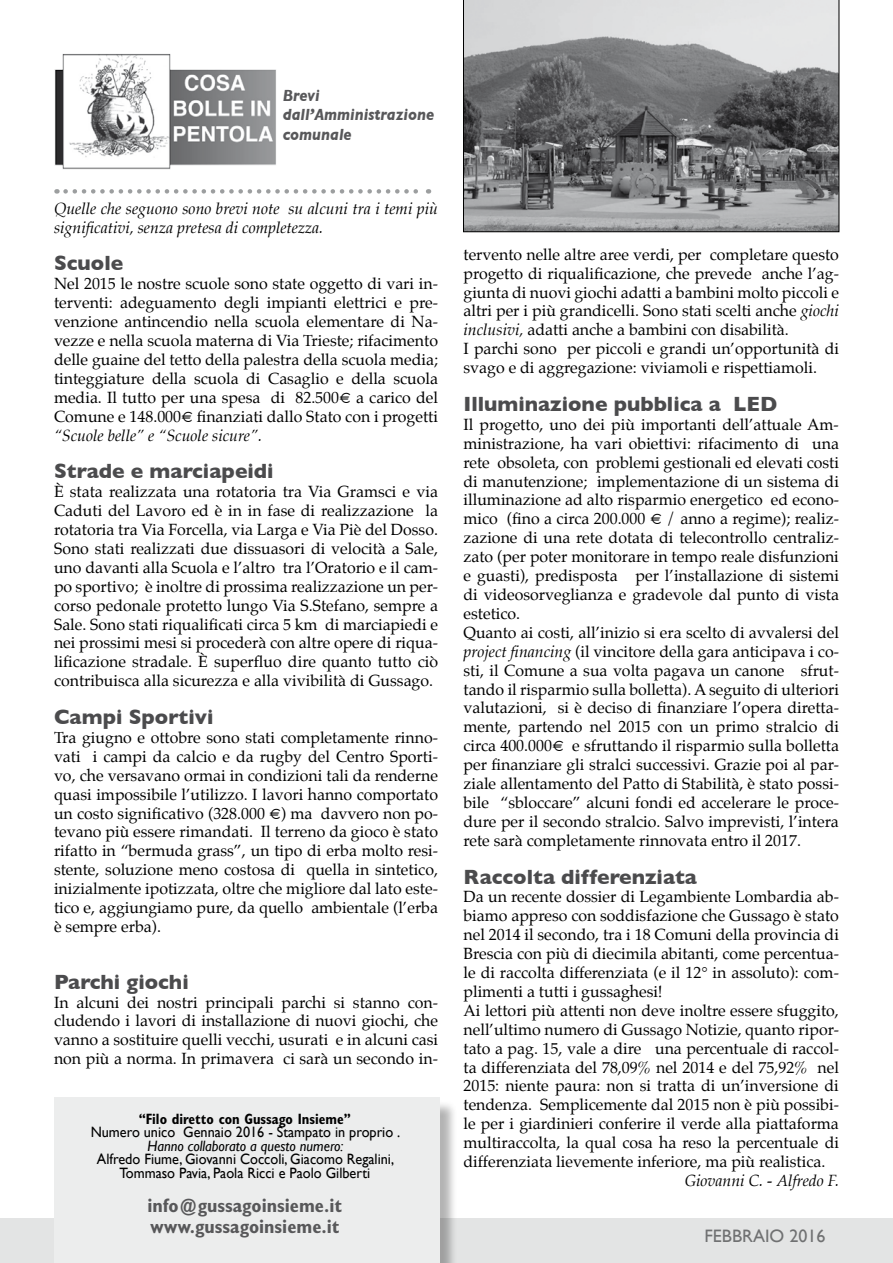
<style>
.page{position:relative;width:893px;height:1263px;background:#fff}
.page>*{position:absolute;margin:0;border:0;box-sizing:border-box;transform-origin:0 0}
.t1{font:700 21px "Gill Sans";color:#4b4b4d}
.t2{font:700 condensed 19.5px/21px "Gill Sans";color:#58585a}
.t3{font:18px "Gill Sans";color:#707172}
.t4{font:italic 700 16.5px/19.8px "Gill Sans";color:#58585a;scale:.9 1}
.t5{font:15.9px/18.9px "Palatino";color:#000;text-align:justify}
.t6{font:italic 15.9px/18.9px "Palatino";color:#000}
.t7{font:15px/13.5px "Gill Sans";color:#000;text-align:center;scale:.95 1}
.t8{font:700 condensed 15px "Gill Sans";color:#000;scale:.95 1}
.t9{font:italic 15px "Gill Sans";color:#000;scale:.95 1}
.s1{font-style:italic}
</style>
<div class="page">
<img style="left:54px;top:54px;width:222px;height:116px">
<svg style="left:66px;top:189px;width:363px;height:5px"></svg>
<div style="left:0;top:1218px;width:893px;height:45px;background:#e3e4e4"></div>
<div style="left:56px;top:1100px;width:402px;height:163px;background:#000;opacity:.3"></div>
<div style="left:54px;top:1098px;width:385px;height:165px;background:#eceded"></div>
<svg style="left:463px;top:0;width:376px;height:232px;background:#8b8b8d"></svg>
<p class="t4" style="left:283px;top:85px;width:170px">Brevi dall’Amministrazione comunale</p>
<p class="t6" style="left:54px;top:199px;width:386px">Quelle che seguono sono brevi note su alcuni tra i temi più significativi, senza pretesa di completezza.</p>
<h1 class="t1" style="left:54px;top:251px;width:71px">Scuole</h1>
<p class="t5" style="left:54px;top:274px;width:386px">Nel 2015 le nostre scuole sono state oggetto di vari in&shy;terventi: adeguamento degli impianti elettrici e pre&shy;venzione antincendio nella scuola elementare di Na&shy;vezze e nella scuola materna di Via Trieste; rifacimento delle guaine del tetto della palestra della scuola media; tinteggiature della scuola di Casaglio e della scuola media. Il tutto per una spesa di 82.500€ a carico del Comune e 148.000€ finanziati dallo Stato con i progetti</p>
<p class="t6" style="left:54px;top:426px;width:210px">“Scuole belle” e “Scuole sicure”.</p>
<h1 class="t1" style="left:54px;top:459px;width:221px">Strade e marciapeidi</h1>
<p class="t5" style="left:54px;top:482px;width:386px">È stata realizzata una rotatoria tra Via Gramsci e via Caduti del Lavoro ed è in in fase di realizzazione la rotatoria tra Via Forcella, via Larga e Via Piè del Dosso.<br>Sono stati realizzati due dissuasori di velocità a Sale, uno davanti alla Scuola e l’altro tra l’Oratorio e il cam&shy;po sportivo; è inoltre di prossima realizzazione un per&shy;corso pedonale protetto lungo Via S.Stefano, sempre a Sale. Sono stati riqualificati circa 5 km di marciapiedi e nei prossimi mesi si procederà con altre opere di riqua&shy;lificazione stradale. È superfluo dire quanto tutto ciò contribuisca alla sicurezza e alla vivibilità di Gussago.</p>
<h1 class="t1" style="left:54px;top:705px;width:161px">Campi Sportivi</h1>
<p class="t5" style="left:54px;top:728px;width:386px">Tra giugno e ottobre sono stati completamente rinno&shy;vati i campi da calcio e da rugby del Centro Sporti&shy;vo, che versavano ormai in condizioni tali da renderne quasi impossibile l’utilizzo. I lavori hanno comportato un costo significativo (328.000 €) ma davvero non po&shy;tevano più essere rimandati. Il terreno da gioco è stato rifatto in “bermuda grass”, un tipo di erba molto resi&shy;stente, soluzione meno costosa di quella in sintetico, inizialmente ipotizzata, oltre che migliore dal lato este&shy;tico e, aggiungiamo pure, da quello ambientale (l’erba è sempre erba).</p>
<h1 class="t1" style="left:54px;top:969px;width:136px">Parchi giochi</h1>
<p class="t5" style="left:54px;top:992px;width:386px">In alcuni dei nostri principali parchi si stanno con&shy;cludendo i lavori di installazione di nuovi giochi, che vanno a sostituire quelli vecchi, usurati e in alcuni casi non più a norma. In primavera ci sarà un secondo in-</p>
<p class="t8" style="left:139px;top:1110px;width:225px">“Filo diretto con Gussago Insieme”</p>
<p class="t7" style="left:91px;top:1125px;width:327px">Numero unico Gennaio 2016 - Stampato in proprio .</p>
<p class="t9" style="left:148px;top:1137px;width:208px">Hanno collaborato a questo numero:</p>
<p class="t7" style="left:97px;top:1152px;width:314px">Alfredo Fiume, Giovanni Coccoli, Giacomo Regalini,<br>Tommaso Pavia, Paola Ricci e Paolo Gilberti</p>
<p class="t2" style="left:147px;top:1195px;width:196px">info@gussagoinsieme.it www.gussagoinsieme.it</p>
<p class="t5" style="left:463px;top:245px;width:377px;text-align:left">tervento nelle altre aree verdi, per completare questo progetto di riqualificazione, che prevede anche l’ag&shy;giunta di nuovi giochi adatti a bambini molto piccoli e altri per i più grandicelli. Sono stati scelti anche <span class="s1">giochi inclusivi,</span> adatti anche a bambini con disabilità.<br>I parchi sono per piccoli e grandi un’opportunità di svago e di aggregazione: viviamoli e rispettiamoli.</p>
<h1 class="t1" style="left:463px;top:392px;width:315px">Illuminazione pubblica a LED</h1>
<p class="t5" style="left:463px;top:415px;width:377px;text-align:left">Il progetto, uno dei più importanti dell’attuale Am&shy;ministrazione, ha vari obiettivi: rifacimento di una rete obsoleta, con problemi gestionali ed elevati costi di manutenzione; implementazione di un sistema di illuminazione ad alto risparmio energetico ed econo&shy;mico (fino a circa 200.000 € / anno a regime); realiz&shy;zazione di una rete dotata di telecontrollo centraliz&shy;zato (per poter monitorare in tempo reale disfunzioni e guasti), predisposta per l’installazione di sistemi di videosorveglianza e gradevole dal punto di vista estetico.<br>Quanto ai costi, all’inizio si era scelto di avvalersi del <span class="s1">project financing</span> (il vincitore della gara anticipava i co&shy;sti, il Comune a sua volta pagava un canone sfrut&shy;tando il risparmio sulla bolletta). A seguito di ulteriori valutazioni, si è deciso di finanziare l’opera diretta&shy;mente, partendo nel 2015 con un primo stralcio di circa 400.000€ e sfruttando il risparmio sulla bolletta per finanziare gli stralci successivi. Grazie poi al par&shy;ziale allentamento del Patto di Stabilità, è stato possi&shy;bile “sbloccare” alcuni fondi ed accelerare le proce&shy;dure per il secondo stralcio. Salvo imprevisti, l’intera rete sarà completamente rinnovata entro il 2017.</p>
<h1 class="t1" style="left:463px;top:864px;width:235px">Raccolta differenziata</h1>
<p class="t5" style="left:463px;top:887px;width:377px;text-align:left">Da un recente dossier di Legambiente Lombardia ab&shy;biamo appreso con soddisfazione che Gussago è stato nel 2014 il secondo, tra i 18 Comuni della provincia di Brescia con più di diecimila abitanti, come percentua&shy;le di raccolta differenziata (e il 12° in assoluto): com&shy;plimenti a tutti i gussaghesi!<br>Ai lettori più attenti non deve inoltre essere sfuggito, nell’ultimo numero di Gussago Notizie, quanto ripor&shy;tato a pag. 15, vale a dire una percentuale di raccol&shy;ta differenziata del 78,09% nel 2014 e del 75,92% nel 2015: niente paura: non si tratta di un’inversione di tendenza. Semplicemente dal 2015 non è più possibi&shy;le per i giardinieri conferire il verde alla piattaforma multiraccolta, la qual cosa ha reso la percentuale di differenziata lievemente inferiore, ma più realistica.</p>
<p class="t6" style="left:685px;top:1171px;width:156px">Giovanni C. - Alfredo F.</p>
<p class="t3" style="left:704px;top:1225px;width:122px">FEBBRAIO 2016</p>
</div>
